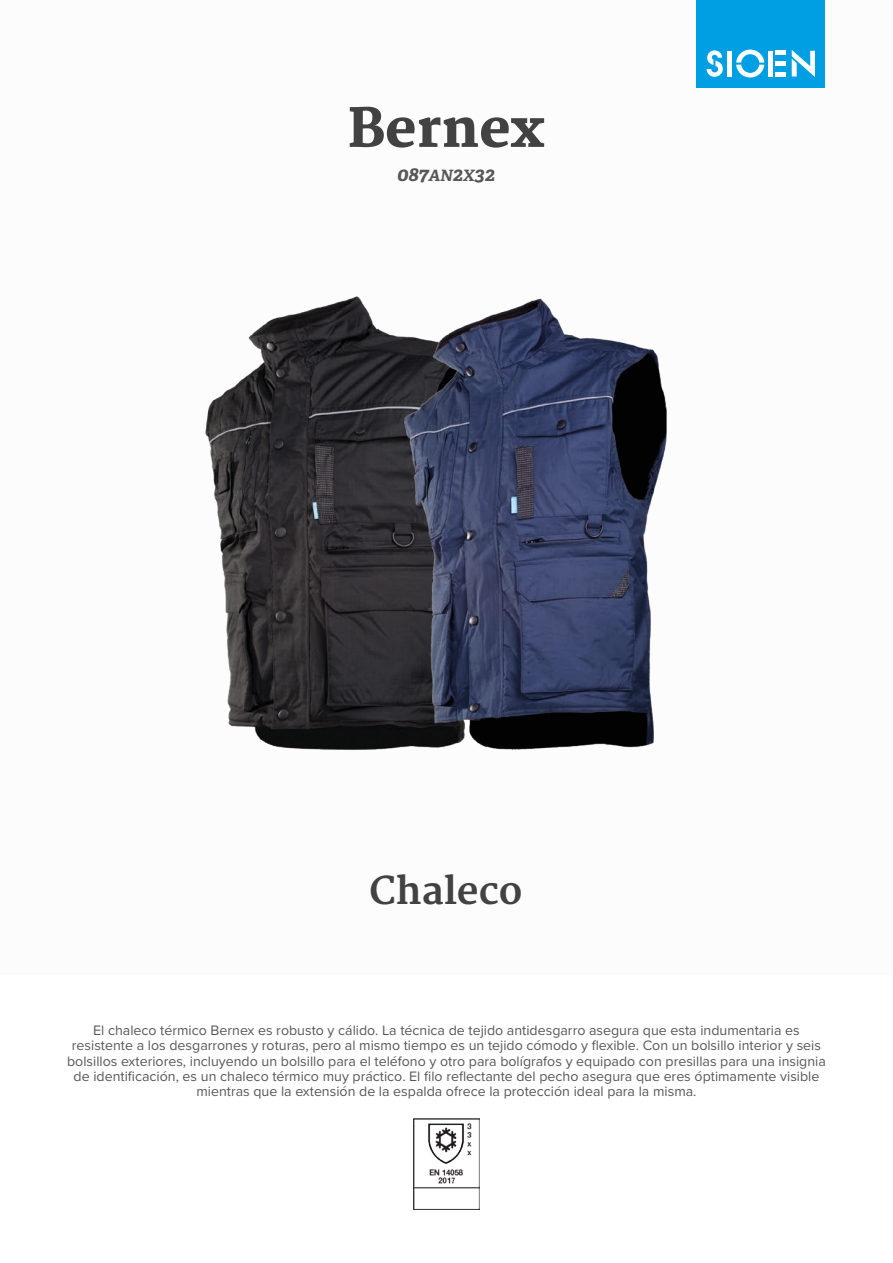
<style>
.page{position:relative;width:893px;height:1263px;background:#fff}
.page>*{position:absolute;margin:0;border:0;box-sizing:border-box;transform-origin:0 0}
.t1{font:800 52.5px "Merriweather";color:#424243}
.t2{font:700 37.5px "Merriweather";color:#424243}
.t3{font:italic 700 19.5px "Adelle PE";color:#575756}
.t4{font:14.25px/15.3px "Proxima Nova";color:#575756;text-align:center}
.s1{font-size:15.6px}
</style>
<div class="page">
<div style="left:697px;top:0;width:128px;height:88px;background:#009fe3"></div>
<svg style="left:707px;top:50px;width:16px;height:27px"></svg>
<svg style="left:736px;top:50px;width:28px;height:28px"></svg>
<div style="left:727px;top:51px;width:5px;height:26px;background:#fff"></div>
<div style="left:768px;top:51px;width:5px;height:26px;background:#fff"></div>
<div style="left:775px;top:72px;width:11px;height:5px;background:#fff"></div>
<div style="left:775px;top:61px;width:11px;height:5px;background:#fff"></div>
<hr style="left:775px;top:51px;width:11px;height:4px;background:#fff">
<svg style="left:792px;top:50px;width:23px;height:27px"></svg>
<img style="left:413px;top:1118px;width:66px;height:92px">
<img style="left:205px;top:313px;width:93px;height:436px">
<img style="left:298px;top:296px;width:369px;height:454px">
<h1 class="t1" style="left:348px;top:98px;width:198px">Bernex</h1>
<h3 class="t3" style="left:397px;top:160px;width:99px">087<span class="s1">AN</span>2<span class="s1">X</span>32</h3>
<h2 class="t2" style="left:369px;top:869px;width:155px">Chaleco</h2>
<p class="t4" style="left:67px;top:1022px;width:760px">El chaleco térmico Bernex es robusto y cálido. La técnica de tejido antidesgarro asegura que esta indumentaria es resistente a los desgarrones y roturas, pero al mismo tiempo es un tejido cómodo y flexible. Con un bolsillo interior y seis bolsillos exteriores, incluyendo un bolsillo para el teléfono y otro para bolígrafos y equipado con presillas para una insignia de identificación, es un chaleco térmico muy práctico. El filo reflectante del pecho asegura que eres óptimamente visible mientras que la extensión de la espalda ofrece la protección ideal para la misma.</p>
</div>
